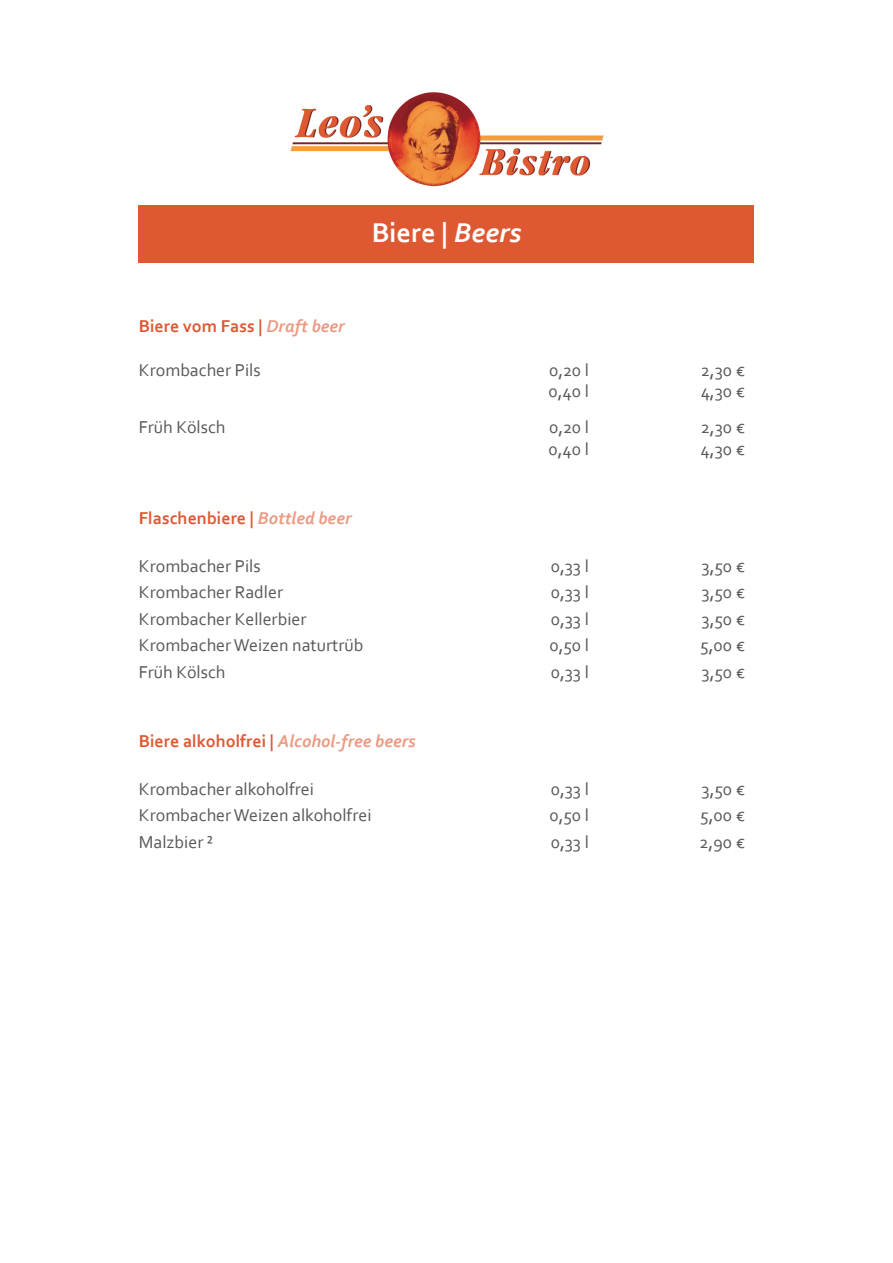
<style>
.page{position:relative;width:893px;height:1263px;background:#fff}
.page>*{position:absolute;margin:0;border:0;box-sizing:border-box;transform-origin:0 0}
.t1{font:700 28.5px "Corbel";color:#fff}
.t2{font:18px "Corbel";color:#58585a}
.t3{font:700 18px "Corbel";color:#de5832}
.s1{font-style:italic}
.s2{font-style:italic;color:#eb9b84}
</style>
<div class="page">
<img style="left:290px;top:92px;width:314px;height:95px">
<div style="left:139px;top:206px;width:615px;height:57px;background:#de5832"></div>
<h1 class="t1" style="left:372px;top:215px;width:151px">Biere | <span class="s1">Beers</span></h1>
<p class="t3" style="left:139px;top:315px;width:207px">Biere vom Fass | <span class="s2">Draft beer</span></p>
<p class="t2" style="left:139px;top:358px;width:123px">Krombacher Pils</p>
<p class="t2" style="left:549px;top:358px;width:41px">0,20 l</p>
<p class="t2" style="left:701px;top:358px;width:46px">2,30 €</p>
<p class="t2" style="left:549px;top:380px;width:42px">0,40 l</p>
<p class="t2" style="left:701px;top:380px;width:46px">4,30 €</p>
<p class="t2" style="left:139px;top:416px;width:88px">Früh Kölsch</p>
<p class="t2" style="left:549px;top:416px;width:41px">0,20 l</p>
<p class="t2" style="left:701px;top:416px;width:46px">2,30 €</p>
<p class="t2" style="left:549px;top:437px;width:42px">0,40 l</p>
<p class="t2" style="left:701px;top:437px;width:46px">4,30 €</p>
<p class="t3" style="left:139px;top:507px;width:214px">Flaschenbiere | <span class="s2">Bottled beer</span></p>
<p class="t2" style="left:139px;top:555px;width:123px">Krombacher Pils</p>
<p class="t2" style="left:551px;top:555px;width:40px">0,33 l</p>
<p class="t2" style="left:702px;top:555px;width:45px">3,50 €</p>
<p class="t2" style="left:139px;top:581px;width:146px">Krombacher Radler</p>
<p class="t2" style="left:551px;top:581px;width:40px">0,33 l</p>
<p class="t2" style="left:702px;top:581px;width:45px">3,50 €</p>
<p class="t2" style="left:139px;top:608px;width:169px">Krombacher Kellerbier</p>
<p class="t2" style="left:551px;top:608px;width:40px">0,33 l</p>
<p class="t2" style="left:702px;top:608px;width:45px">3,50 €</p>
<p class="t2" style="left:139px;top:634px;width:226px">Krombacher Weizen naturtrüb</p>
<p class="t2" style="left:550px;top:634px;width:41px">0,50 l</p>
<p class="t2" style="left:700px;top:634px;width:46px">5,00 €</p>
<p class="t2" style="left:139px;top:660px;width:88px">Früh Kölsch</p>
<p class="t2" style="left:551px;top:660px;width:40px">0,33 l</p>
<p class="t2" style="left:702px;top:660px;width:45px">3,50 €</p>
<p class="t3" style="left:139px;top:730px;width:278px">Biere alkoholfrei | <span class="s2">Alcohol-free beers</span></p>
<p class="t2" style="left:139px;top:778px;width:177px">Krombacher alkoholfrei</p>
<p class="t2" style="left:551px;top:778px;width:40px">0,33 l</p>
<p class="t2" style="left:702px;top:778px;width:45px">3,50 €</p>
<p class="t2" style="left:139px;top:804px;width:234px">Krombacher Weizen alkoholfrei</p>
<p class="t2" style="left:550px;top:804px;width:41px">0,50 l</p>
<p class="t2" style="left:700px;top:804px;width:46px">5,00 €</p>
<p class="t2" style="left:139px;top:831px;width:75px">Malzbier ²</p>
<p class="t2" style="left:551px;top:831px;width:40px">0,33 l</p>
<p class="t2" style="left:699px;top:831px;width:47px">2,90 €</p>
</div>
